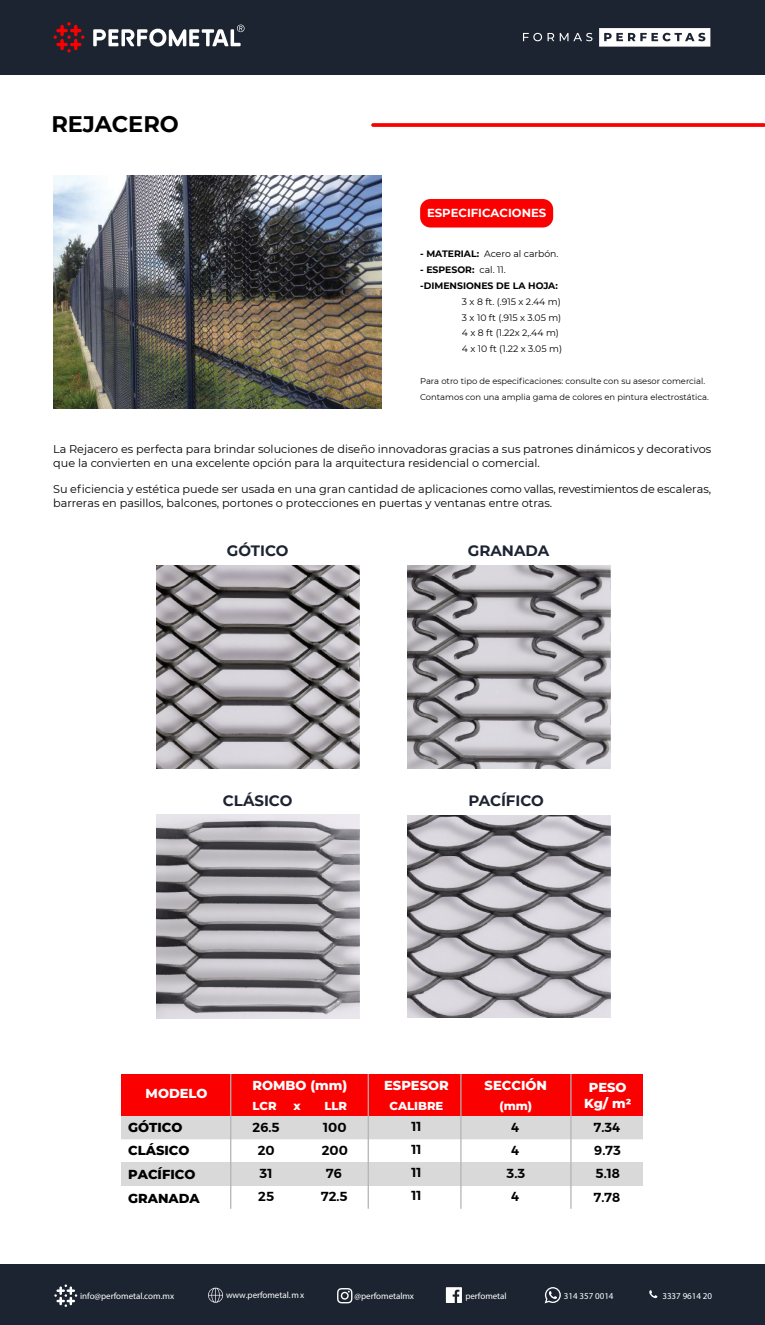
<style>
.page{position:relative;width:765px;height:1325px;background:#fff}
.page>*{position:absolute;margin:0;border:0;box-sizing:border-box;transform-origin:0 0}
.t1{font:700 22.5px "Montserrat";color:#000}
.t2{font:700 15px "Montserrat";color:#1c2431}
.t3{font:600 13px/23.1px "Montserrat";color:#000;text-align:center}
.t4{font:800 13px/15.6px "Montserrat";color:#fff;text-align:center}
.t5{font:800 13px/23.1px "Montserrat";color:#000}
.t6{font:800 11.62px "Montserrat";color:#fff}
.t7{font:700 11.62px "Montserrat";color:#fff}
.t8{font:11.25px/13.2px "Montserrat";color:#000}
.t9{font:9.25px/15.8px "Montserrat";color:#000}
.t10{font:700 9.25px/15.8px "Montserrat";color:#000}
.t11{font:9px "Myriad Pro";letter-spacing:-.005em;color:#fff}
.t12{font:8.38px/15.8px "Montserrat";color:#000}
.s1{font-weight:700}
.s2{font-weight:400}
</style>
<div class="page">
<div style="left:0;top:0;width:765px;height:75px;background:#1c2431"></div>
<svg style="left:54px;top:22px;width:30px;height:30px"></svg>
<svg style="left:93px;top:25px;width:152px;height:21px"></svg>
<svg style="left:523px;top:33px;width:19px;height:8px"></svg>
<svg style="left:548px;top:33px;width:6px;height:8px"></svg>
<svg style="left:560px;top:33px;width:32px;height:8px"></svg>
<svg style="left:599px;top:28px;width:111px;height:19px;background:#d4d5d8"></svg>
<div style="left:0;top:1264px;width:765px;height:61px;background:#1c2431"></div>
<svg style="left:337px;top:1288px;width:15px;height:15px"></svg>
<svg style="left:446px;top:1287px;width:16px;height:16px"></svg>
<svg style="left:545px;top:1287px;width:16px;height:16px"></svg>
<svg style="left:208px;top:1287px;width:15px;height:15px"></svg>
<svg style="left:54px;top:1284px;width:23px;height:22px"></svg>
<svg style="left:649px;top:1290px;width:8px;height:8px"></svg>
<svg style="left:371px;top:123px;width:394px;height:4px;background:#fb0f0f"></svg>
<img style="left:54px;top:175px;width:328px;height:234px">
<div style="left:420px;top:199px;width:133px;height:28px;background:#fb0000;border-radius:10px"></div>
<img style="left:156px;top:815px;width:203px;height:203px">
<img style="left:156px;top:566px;width:203px;height:203px">
<img style="left:407px;top:566px;width:203px;height:203px">
<img style="left:407px;top:815px;width:203px;height:202px">
<div style="left:121px;top:1074px;width:522px;height:41px;background:#fb0000"></div>
<div style="left:122px;top:1116px;width:521px;height:23px;background:#d9d9d9"></div>
<div style="left:122px;top:1162px;width:521px;height:24px;background:#d9d9d9"></div>
<hr style="left:230px;top:1074px;width:1px;height:134px;background:#b3b3b3">
<hr style="left:368px;top:1074px;width:1px;height:134px;background:#b3b3b3">
<hr style="left:460px;top:1074px;width:2px;height:134px;background:#b3b3b3">
<hr style="left:570px;top:1074px;width:2px;height:134px;background:#b3b3b3">
<h1 class="t1" style="left:51px;top:108px;width:129px">REJACERO</h1>
<p class="t7" style="left:427px;top:204px;width:121px">ESPECIFICACIONES</p>
<p class="t9" style="left:420px;top:246px;width:140px"><span class="s1">- MATERIAL:</span> Acero al carbón.</p>
<p class="t10" style="left:420px;top:262px;width:139px">- ESPESOR: <span class="s2">cal. 11. </span>-DIMENSIONES DE LA HOJA:</p>
<p class="t9" style="left:462px;top:293px;width:102px">3 x 8 ft. (.915 x 2.44 m)<br>3 x 10 ft (.915 x 3.05 m)<br>4 x 8 ft (1.22x 2,.44 m)<br>4 x 10 ft (1.22 x 3.05 m)</p>
<p class="t12" style="left:420px;top:373px;width:290px">Para otro tipo de especificaciones: consulte con su asesor comercial.<br>Contamos con una amplia gama de colores en pintura electrostática.</p>
<p class="t8" style="left:53px;top:442px;width:660px">La Rejacero es perfecta para brindar soluciones de diseño innovadoras gracias a sus patrones dinámicos y decorativos que la convierten en una excelente opción para la arquitectura residencial o comercial.</p>
<p class="t8" style="left:53px;top:482px;width:660px">Su eficiencia y estética puede ser usada en una gran cantidad de aplicaciones como vallas, revestimientos de escaleras, barreras en pasillos, balcones, portones o protecciones en puertas y ventanas entre otras.</p>
<h2 class="t2" style="left:227px;top:540px;width:63px">GÓTICO</h2>
<h2 class="t2" style="left:468px;top:540px;width:83px">GRANADA</h2>
<h2 class="t2" style="left:223px;top:790px;width:71px">CLÁSICO</h2>
<h2 class="t2" style="left:468px;top:790px;width:77px">PACÍFICO</h2>
<p class="t4" style="left:146px;top:1085px;width:63px">MODELO</p>
<p class="t5" style="left:128px;top:1115px;width:63px">GÓTICO<br>CLÁSICO</p>
<p class="t5" style="left:128px;top:1162px;width:73px">PACÍFICO<br>GRANADA</p>
<p class="t4" style="left:252px;top:1076px;width:96px">ROMBO (mm)</p>
<p class="t6" style="left:253px;top:1098px;width:26px">LCR</p>
<p class="t6" style="left:294px;top:1098px;width:9px">x</p>
<p class="t6" style="left:324px;top:1098px;width:24px">LLR</p>
<p class="t3" style="left:253px;top:1115px;width:29px">26.5<br>20<br>31<br>25</p>
<p class="t3" style="left:321px;top:1115px;width:28px">100<br>200<br>76<br>72.5</p>
<p class="t4" style="left:384px;top:1076px;width:66px">ESPESOR</p>
<p class="t6" style="left:390px;top:1098px;width:55px">CALIBRE</p>
<p class="t3" style="left:412px;top:1115px;width:12px">11</p>
<p class="t3" style="left:412px;top:1138px;width:12px">11</p>
<p class="t3" style="left:412px;top:1161px;width:12px">11</p>
<p class="t3" style="left:412px;top:1184px;width:12px">11</p>
<p class="t4" style="left:485px;top:1076px;width:64px">SECCIÓN</p>
<p class="t6" style="left:499px;top:1098px;width:34px">(mm)</p>
<p class="t4" style="left:584px;top:1079px;width:49px">PESO<br>Kg/ m2</p>
<p class="t3" style="left:507px;top:1115px;width:20px">4<br>4<br>3.3<br>4</p>
<p class="t3" style="left:594px;top:1115px;width:28px;text-align:justify">7.34<br>9.73<br>5.18</p>
<p class="t3" style="left:594px;top:1185px;width:28px">7.78</p>
<p class="t11" style="left:80px;top:1290px;width:96px">info@perfometal.com.mx</p>
<p class="t11" style="left:226px;top:1289px;width:80px">www.perfometal.mx</p>
<p class="t11" style="left:355px;top:1290px;width:61px">@perfometalmx</p>
<p class="t11" style="left:465px;top:1289px;width:43px">perfometal</p>
<p class="t11" style="left:564px;top:1290px;width:51px">314 357 0014</p>
<p class="t11" style="left:662px;top:1290px;width:51px">3337 9614 20</p>
</div>
